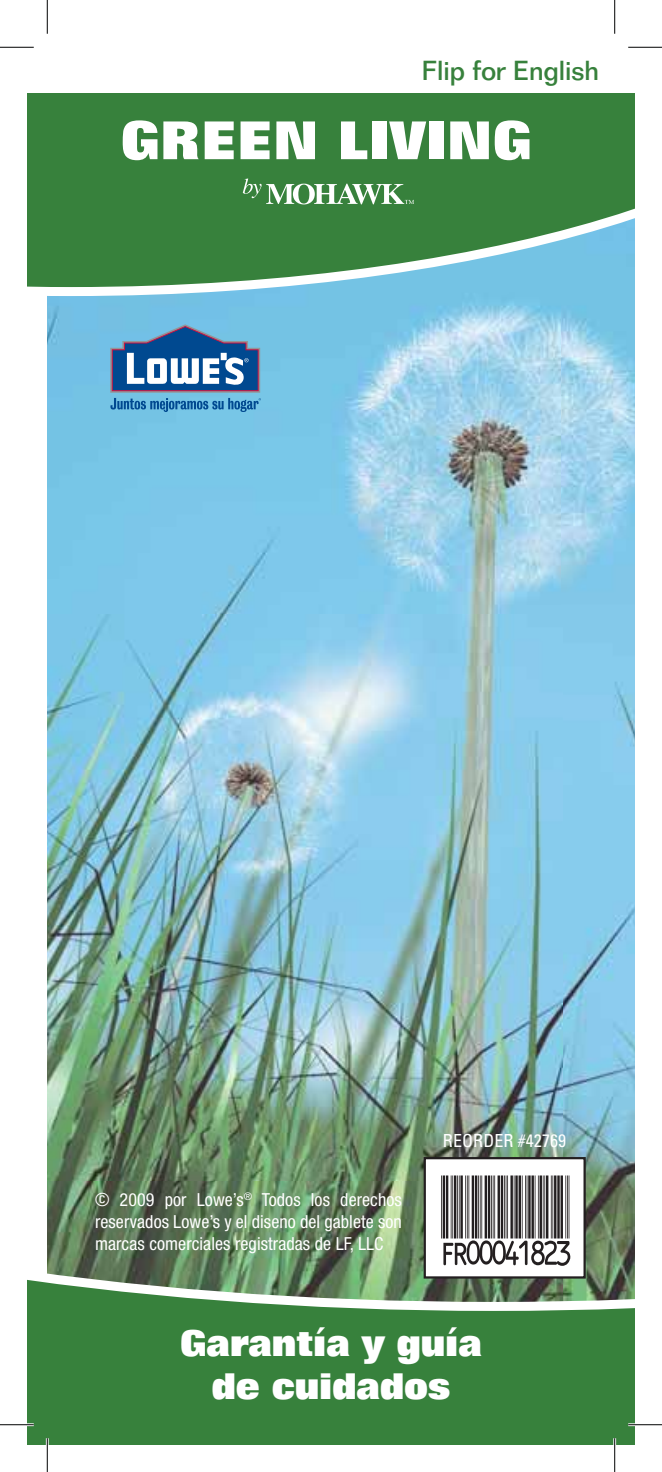
<style>
.page{position:relative;width:662px;height:1472px;background:#fff}
.page>*{position:absolute;margin:0;border:0;box-sizing:border-box;transform-origin:0 0}
.t1{font:800 36px/43.2px "Folio BT";letter-spacing:-.025em;color:#fff;text-align:center}
.t2{font:500 27px "Folio BT";letter-spacing:-.025em;color:#37813c}
.t3{font:condensed 18px/21.6px "Helvetica Neue LT";letter-spacing:.005em;color:#fff;text-align:justify}
.t4{font:condensed 18px "Univers";letter-spacing:.005em;color:#fff}
.s1{font-family:"Univers"}
</style>
<div class="page">
<img style="left:47px;top:296px;width:587px;height:959px">
<svg style="left:27px;top:93px;width:607px;height:203px;background:#49905b"></svg>
<svg style="left:27px;top:1255px;width:607px;height:189px;background:#48874b"></svg>
<svg style="left:123px;top:120px;width:34px;height:40px"></svg>
<svg style="left:163px;top:121px;width:36px;height:38px"></svg>
<svg style="left:205px;top:121px;width:29px;height:38px"></svg>
<svg style="left:240px;top:121px;width:29px;height:38px"></svg>
<svg style="left:276px;top:121px;width:39px;height:38px"></svg>
<svg style="left:341px;top:121px;width:26px;height:38px"></svg>
<div style="left:372px;top:121px;width:14px;height:38px;background:#fff"></div>
<svg style="left:389px;top:121px;width:37px;height:38px"></svg>
<div style="left:429px;top:121px;width:14px;height:38px;background:#fff"></div>
<svg style="left:450px;top:121px;width:38px;height:38px"></svg>
<svg style="left:494px;top:120px;width:35px;height:40px"></svg>
<svg style="left:243px;top:178px;width:171px;height:26px"></svg>
<svg style="left:110px;top:324px;width:151px;height:88px;background:#578cb9"></svg>
<div style="left:424px;top:1158px;width:160px;height:119px;background:#fff"></div>
<div style="left:423px;top:1157px;width:162px;height:121px;border:2px solid #231f20"></div>
<svg style="left:441px;top:1175px;width:130px;height:91px"></svg>
<hr style="left:0;top:1423px;width:34px;height:3px;background:#fff">
<hr style="left:628px;top:1423px;width:34px;height:3px;background:#fff">
<hr style="left:46px;top:1438px;width:3px;height:33px;background:#fff">
<hr style="left:613px;top:1438px;width:3px;height:33px;background:#fff">
<hr style="left:0;top:47px;width:34px;height:1px;background:#010202">
<hr style="left:628px;top:47px;width:34px;height:1px;background:#010202">
<hr style="left:0;top:1424px;width:34px;height:1px;background:#010202">
<hr style="left:628px;top:1424px;width:34px;height:1px;background:#010202">
<hr style="left:47px;top:0;width:1px;height:34px;background:#010202">
<hr style="left:47px;top:1438px;width:1px;height:33px;background:#010202">
<hr style="left:614px;top:0;width:1px;height:34px;background:#010202">
<hr style="left:614px;top:1438px;width:1px;height:33px;background:#010202">
<p class="t2" style="left:421px;top:60px;width:179px">Flip for English</p>
<p class="t3" style="left:95px;top:1191px;width:308px"><span class="s1">©</span> 2009 por Lowe’s<sup>®</sup> Todos los derechos reservados Lowe’s y el diseno del gablete son marcas comerciales registradas de LF, LLC</p>
<p class="t4" style="left:443px;top:1133px;width:125px">REORDER #42769</p>
<p class="t1" style="left:180px;top:1324px;width:304px">Garantía y guía de cuidados</p>
</div>
